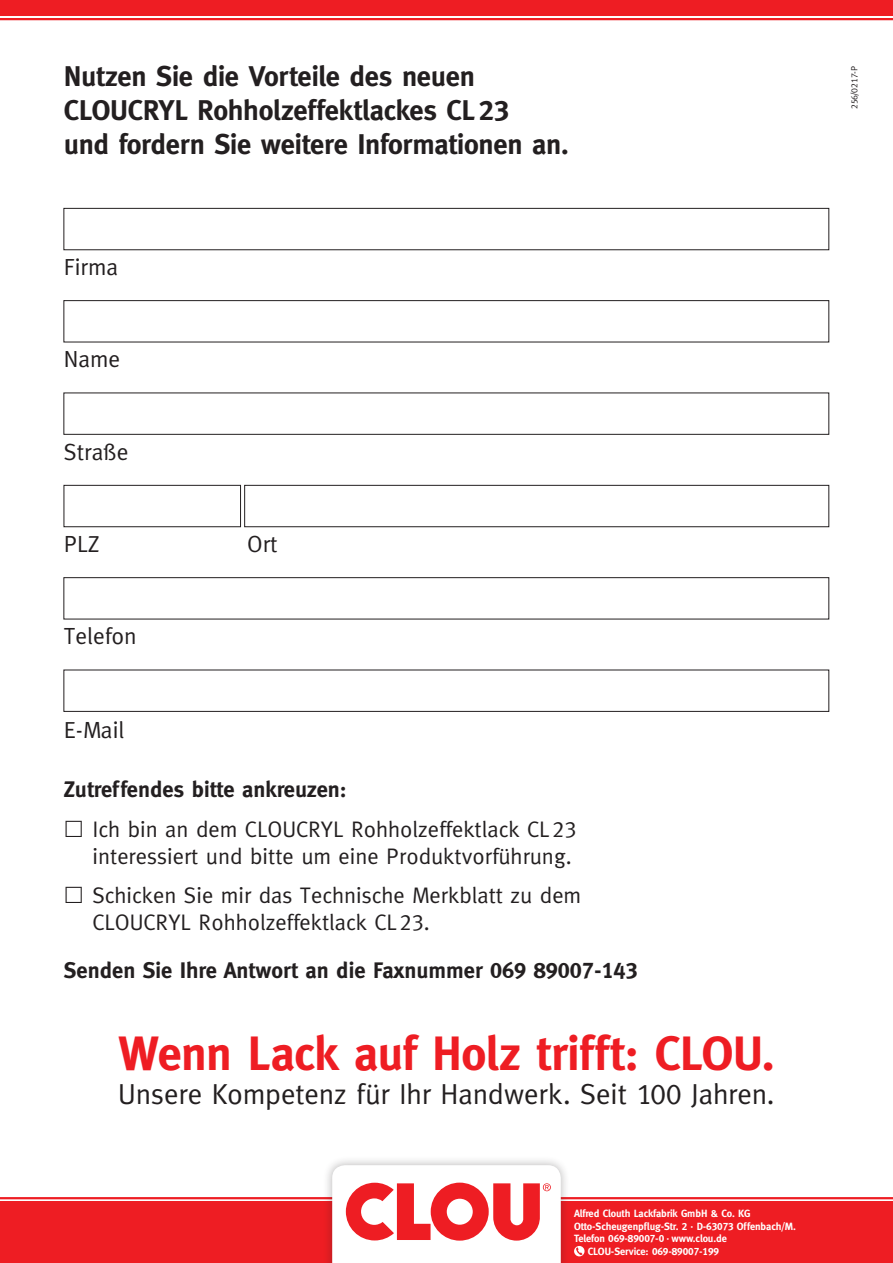
<style>
.page{position:relative;width:893px;height:1263px;background:#fff}
.page>*{position:absolute;margin:0;border:0;box-sizing:border-box;transform-origin:0 0}
.t1{font:700 48.15px "Meta";letter-spacing:-.015em;color:#ee1d23}
.t2{font:28.95px "Meta";letter-spacing:-.005em;color:#231f20}
.t3{font:700 28.5px/34.2px "Meta";letter-spacing:-.01em;color:#231f20}
.t4{font:23.4px "Meta";color:#231f20}
.t5{font:22.5px/39.8px "Meta";color:#231f20}
.t6{font:700 22.5px/47.7px "Meta";color:#231f20}
.t7{font:700 10.5px "Meta";letter-spacing:-.01em;color:#fff}
.t8{font:9px "Meta Caps";color:#231f20}
.s1{font-family:"Meta Bold Caps";font-weight:400}
.s2{font-weight:700}
.s3{font-family:"Meta Caps"}
.s4{font-weight:400}
.s5{font-family:"Meta Caps";font-weight:400}
.s6{font-family:"Meta Plus Bold Caps";font-weight:400}
.s7{font-family:"Helvetica Neue LT Std"}
.s8{font-family:"Meta"}
</style>
<div class="page">
<div style="left:0;top:1201px;width:893px;height:62px;background:#ee1d23"></div>
<hr style="left:0;top:1197px;width:893px;height:2px;background:#ee1d23">
<div style="left:0;top:0;width:893px;height:16px;background:#ee1d23"></div>
<hr style="left:0;top:18px;width:893px;height:2px;background:#ee1d23">
<div style="left:63px;top:208px;width:766px;height:42px;border:1px solid #231f20"></div>
<div style="left:63px;top:300px;width:766px;height:42px;border:1px solid #231f20"></div>
<div style="left:63px;top:393px;width:766px;height:42px;border:1px solid #231f20"></div>
<div style="left:63px;top:577px;width:766px;height:42px;border:1px solid #231f20"></div>
<div style="left:63px;top:670px;width:766px;height:42px;border:1px solid #231f20"></div>
<div style="left:64px;top:485px;width:177px;height:42px;border:1px solid #231f20"></div>
<div style="left:244px;top:485px;width:585px;height:42px;border:1px solid #231f20"></div>
<svg style="left:574px;top:1246px;width:10px;height:10px"></svg>
<div style="left:323px;top:1156px;width:247px;height:107px;background:#231f20;opacity:.3"></div>
<svg style="left:332px;top:1165px;width:229px;height:98px"></svg>
<p class="t3" style="left:64px;top:59px;width:506px">Nutzen Sie die Vorteile des neuen<br>CLOUCRYL Rohholzeffektlackes CL<span class="s1">23<br></span>und fordern Sie weitere Informationen an.</p>
<p class="t4" style="left:64px;top:253px;width:56px">Firma</p>
<p class="t4" style="left:64px;top:345px;width:58px">Name</p>
<p class="t4" style="left:64px;top:438px;width:66px">Straße</p>
<p class="t4" style="left:64px;top:530px;width:37px">PLZ</p>
<p class="t4" style="left:247px;top:530px;width:32px">Ort</p>
<p class="t4" style="left:64px;top:623px;width:74px">Telefon</p>
<p class="t4" style="left:64px;top:716px;width:62px">E-Mail</p>
<p class="t5" style="left:92px;top:769px;width:485px;text-indent:-29px"><span class="s2">Zutreffendes bitte ankreuzen:<br></span>Ich bin an dem CLOUCRYL Rohholzeffektlack CL<span class="s3">23</span></p>
<p class="t5" style="left:92px;top:835px;width:490px">interessiert und bitte um eine Produktvorführung.<br>Schicken Sie mir das Technische Merkblatt zu dem</p>
<p class="t6" style="left:64px;top:898px;width:575px;text-indent:29px"><span class="s4">CLOUCRYL Rohholzeffektlack CL</span><span class="s5">23</span><span class="s4">.<br></span>Senden Sie Ihre Antwort an die Faxnummer <span class="s1">069 89007-143</span></p>
<h1 class="t1" style="left:118px;top:1025px;width:658px">Wenn Lack auf Holz trifft: CLOU.</h1>
<p class="t2" style="left:118px;top:1077px;width:658px">Unsere Kompetenz für Ihr Handwerk. Seit <span class="s3">100</span> Jahren.</p>
<p class="t7" style="left:574px;top:1207px;width:178px">Alfred Clouth Lackfabrik GmbH &amp; Co. KG</p>
<p class="t7" style="left:574px;top:1220px;width:223px">Otto-Scheugenpflug-Str. <span class="s6">2</span> <span class="s7">·</span> D-<span class="s6">63073</span> Offenbach/M.</p>
<p class="t7" style="left:574px;top:1232px;width:154px">Telefon <span class="s6">069-89007-0</span> <span class="s7">·</span> www.clou.de</p>
<p class="t7" style="left:588px;top:1245px;width:133px">CLOU-Service: <span class="s6">069-89007-199</span></p>
<p class="t8" style="left:849px;top:109px;width:45px;rotate:-90deg">256/0217<span class="s8">-P</span></p>
</div>
